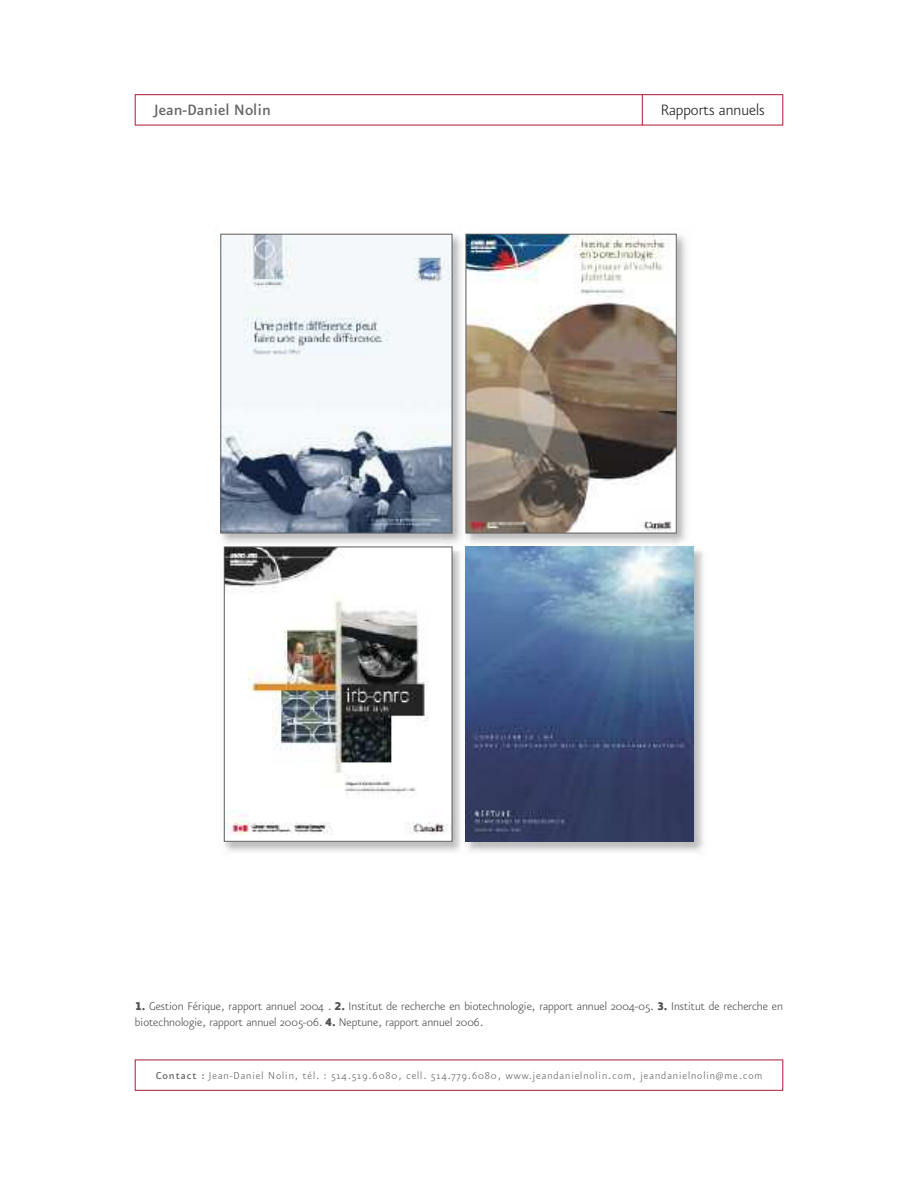
<style>
.page{position:relative;width:918px;height:1188px;background:#fff}
.page>*{position:absolute;margin:0;border:0;box-sizing:border-box;transform-origin:0 0}
.t1{font:500 18px "Eureka Sans";color:#686768}
.t2{font:300 18px "Eureka Sans";color:#272627}
.t3{font:300 13.5px/16.5px "Eureka Sans";color:#525152}
.t4{font:300 12px "Eureka Sans";letter-spacing:.08em;color:#686768}
.s1{font-family:"Eureka Sans Black Caps";font-weight:400}
.s2{font-weight:500}
</style>
<div class="page">
<hr style="left:135px;top:94px;width:1px;height:31px;background:#ae1833">
<hr style="left:642px;top:94px;width:1px;height:31px;background:#ae1833">
<hr style="left:783px;top:94px;width:1px;height:31px;background:#ae1833">
<hr style="left:135px;top:94px;width:648px;height:1px;background:#ae1833">
<hr style="left:135px;top:125px;width:648px;height:1px;background:#ae1833">
<hr style="left:135px;top:1060px;width:1px;height:30px;background:#ae1833">
<hr style="left:783px;top:1060px;width:1px;height:30px;background:#ae1833">
<hr style="left:135px;top:1060px;width:648px;height:1px;background:#ae1833">
<hr style="left:135px;top:1090px;width:648px;height:1px;background:#ae1833">
<img style="left:220px;top:233px;width:466px;height:307px">
<img style="left:223px;top:236px;width:227px;height:295px">
<div style="left:221px;top:234px;width:231px;height:299px;border:1px solid #5d5c5d"></div>
<img style="left:468px;top:236px;width:206px;height:295px">
<div style="left:466px;top:234px;width:210px;height:299px;border:1px solid #5d5c5d"></div>
<img style="left:223px;top:540px;width:236px;height:312px">
<img style="left:226px;top:549px;width:224px;height:291px">
<div style="left:224px;top:547px;width:228px;height:295px;border:1px solid #5d5c5d"></div>
<img style="left:459px;top:550px;width:245px;height:302px">
<img style="left:470px;top:540px;width:224px;height:7px">
<img style="left:466px;top:547px;width:228px;height:295px">
<h1 class="t1" style="left:153px;top:103px;width:119px">Jean-Daniel Nolin</h1>
<h1 class="t2" style="left:661px;top:103px;width:105px">Rapports annuels</h1>
<p class="t3" style="left:135px;top:999px;width:650px"><span class="s1">1.</span> Gestion Férique, rapport annuel 2004 . <span class="s1">2.</span> Institut de recherche en biotechnologie, rapport annuel 2004-05. <span class="s1">3.</span> Institut de recherche en biotechnologie, rapport annuel 2005-06. <span class="s1">4.</span> Neptune, rapport annuel 2006.</p>
<p class="t4" style="left:156px;top:1071px;width:608px"><span class="s2">Contact :</span> Jean-Daniel Nolin, tél. : 514.519.6080, cell. 514.779.6080, www.jeandanielnolin.com, jeandanielnolin@me.com</p>
</div>
